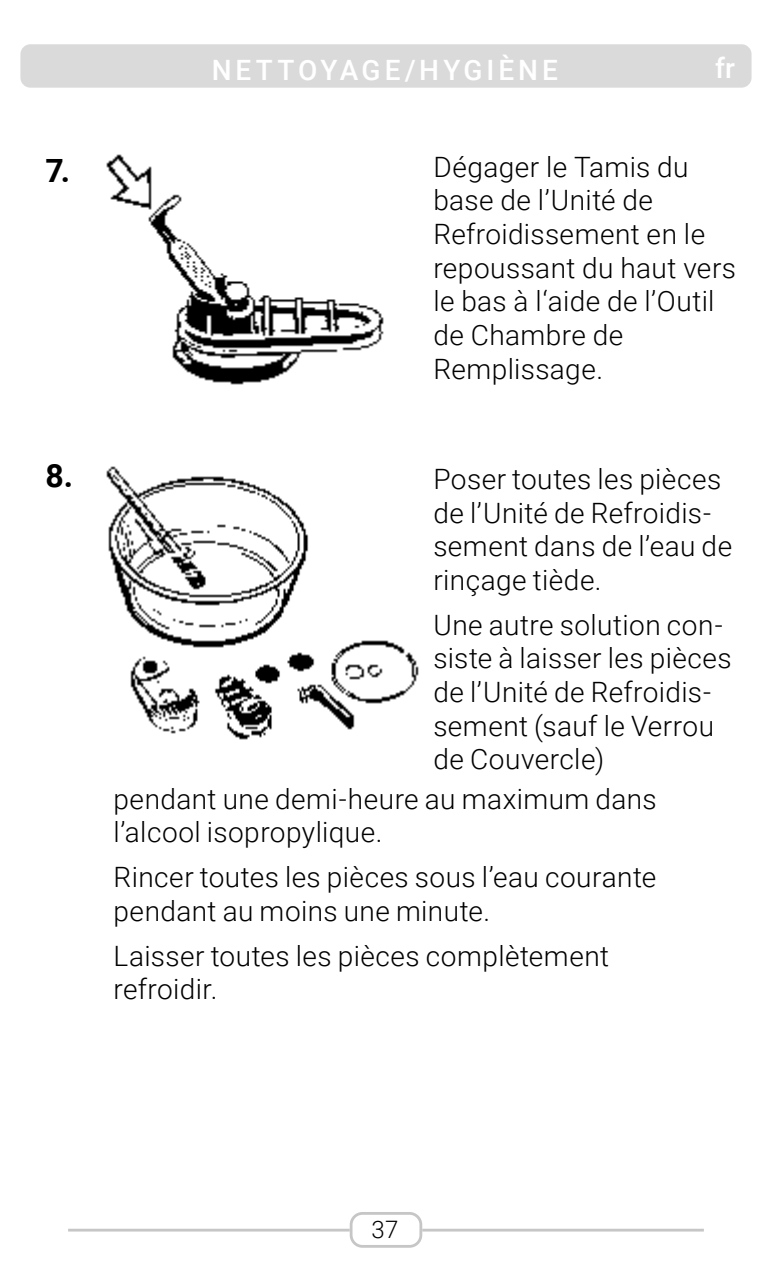
<style>
.page{position:relative;width:772px;height:1282px;background:#fff}
.page>*{position:absolute;margin:0;border:0;box-sizing:border-box;transform-origin:0 0}
.t1{font:700 32px "Roboto";color:#000}
.t2{font:300 28px/33.6px "Roboto";letter-spacing:.015em;color:#000}
.t3{font:500 28px "Roboto";letter-spacing:.14em;color:#fff}
.t4{font:300 24px "Roboto";color:#000}
</style>
<div class="page">
<div style="left:349px;top:1211px;width:73px;height:36px;border:3px solid #c6c6c6;border-radius:11px"></div>
<hr style="left:68px;top:1228px;width:281px;height:3px;background:#c6c6c6">
<hr style="left:422px;top:1228px;width:281px;height:3px;background:#c6c6c6">
<div style="left:20px;top:44px;width:731px;height:44px;background:#dadada;border-radius:10px"></div>
<img style="left:106px;top:154px;width:278px;height:231px">
<img style="left:106px;top:466px;width:313px;height:274px">
<p class="t3" style="left:211px;top:51px;width:347px">NETTOYAGE/HYGIÈNE</p>
<p class="t3" style="left:714px;top:49px;width:21px">fr</p>
<p class="t1" style="left:45px;top:148px;width:26px">7.</p>
<p class="t2" style="left:433px;top:149px;width:304px">Dégager le Tamis du base de l’Unité de<br>Refroidissement en le repoussant du haut vers le bas à l‘aide de l’Outil de Chambre de<br>Remplissage.</p>
<p class="t1" style="left:45px;top:453px;width:29px">8.</p>
<p class="t2" style="left:433px;top:461px;width:300px">Poser toutes les pièces de l’Unité de Refroidis&shy;sement dans de l’eau de rinçage tiède.</p>
<p class="t2" style="left:433px;top:607px;width:299px">Une autre solution con&shy;siste à laisser les pièces de l’Unité de Refroidis&shy;sement (sauf le Verrou de Couvercle)</p>
<p class="t2" style="left:113px;top:780px;width:544px">pendant une demi-heure au maximum dans l’alcool isopropylique.</p>
<p class="t2" style="left:113px;top:859px;width:544px">Rincer toutes les pièces sous l’eau courante pendant au moins une minute.</p>
<p class="t2" style="left:113px;top:938px;width:496px">Laisser toutes les pièces complètement refroidir.</p>
<p class="t4" style="left:371px;top:1212px;width:29px">37</p>
</div>
